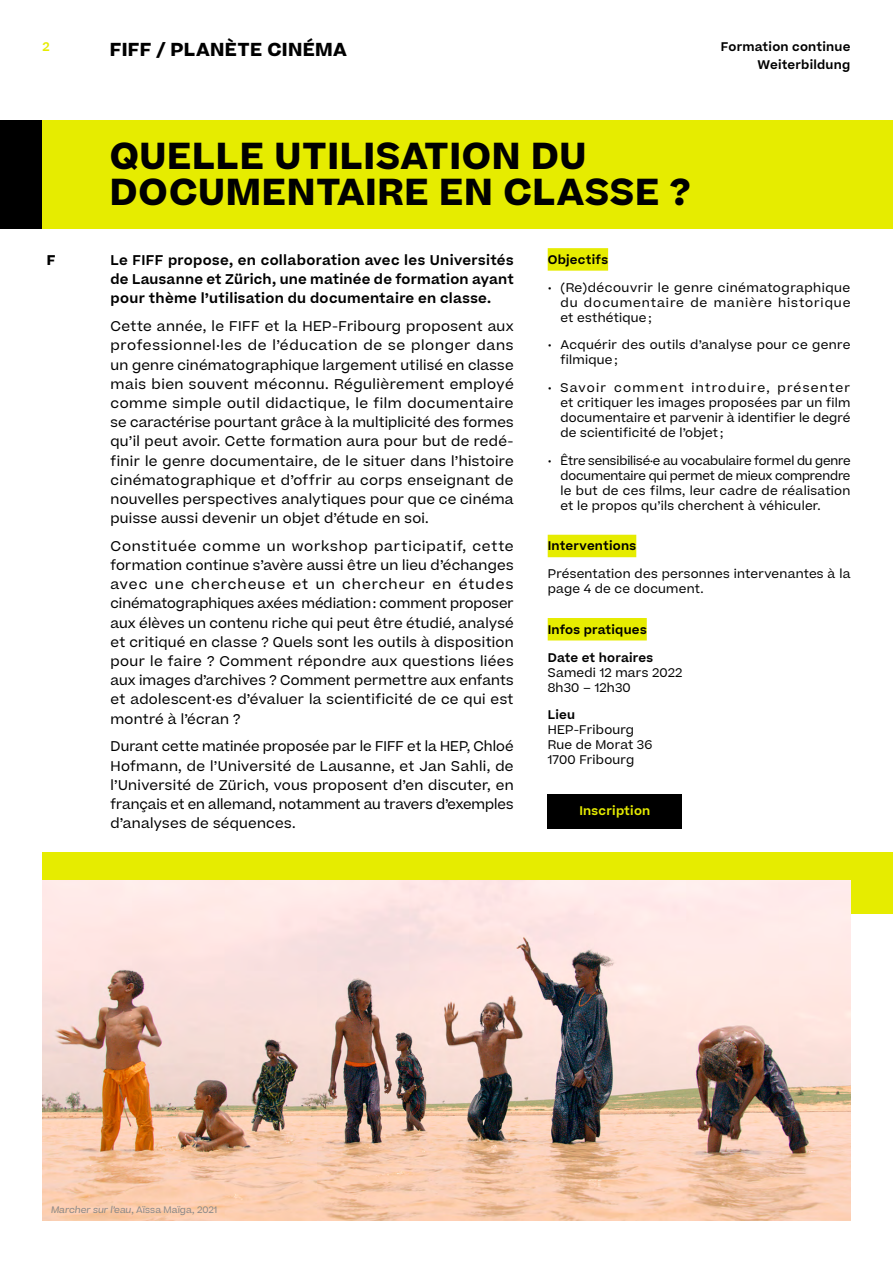
<style>
.page{position:relative;width:893px;height:1263px;background:#fff}
.page>*{position:absolute;margin:0;border:0;box-sizing:border-box;transform-origin:0 0}
.t1{font:700 36px/36px "Beatrice";letter-spacing:.02em;color:#000}
.t2{font:700 18px "Beatrice";letter-spacing:.02em;color:#000}
.t3{font:13.5px/19.2px "Beatrice";letter-spacing:.02em;color:#000;text-align:justify}
.t4{font:600 13.5px/19.2px "Beatrice";letter-spacing:.02em;color:#000;text-align:justify}
.t5{font:700 13.5px "Beatrice";color:#000}
.t6{font:12px/15px "Beatrice";letter-spacing:.02em;color:#000}
.t7{font:600 12px/18px "Beatrice";letter-spacing:.02em;color:#000;text-align:right}
.t8{font:600 12px "Beatrice";letter-spacing:.02em;color:#e6ec00}
.t9{font:9px "Beatrice";color:#878787}
.s1{font-style:italic}
</style>
<div class="page">
<div style="left:43px;top:853px;width:850px;height:61px;background:#e6ec00"></div>
<div style="left:0;top:120px;width:43px;height:109px;background:#000"></div>
<div style="left:43px;top:120px;width:850px;height:109px;background:#e6ec00"></div>
<img style="left:43px;top:880px;width:807px;height:340px">
<div style="left:548px;top:248px;width:60px;height:23px;background:#e6ec00"></div>
<div style="left:548px;top:535px;width:88px;height:22px;background:#e6ec00"></div>
<div style="left:548px;top:618px;width:99px;height:22px;background:#e6ec00"></div>
<div style="left:548px;top:794px;width:134px;height:34px;background:#000"></div>
<p class="t8" style="left:43px;top:39px;width:9px">2</p>
<h2 class="t2" style="left:110px;top:37px;width:239px">FIFF / PLANÈTE CINÉMA</h2>
<h1 class="t1" style="left:110px;top:138px;width:583px">QUELLE UTILISATION DU<br>DOCUMENTAIRE EN CLASSE ?</h1>
<p class="t7" style="left:721px;top:38px;width:131px">Formation continue<br>Weiterbildung</p>
<p class="t5" style="left:47px;top:251px;width:10px">F</p>
<p class="t4" style="left:111px;top:250px;width:405px">Le FIFF propose, en collaboration avec les Universités de Lausanne et Zürich, une matinée de formation ayant pour thème l’utilisation du documentaire en classe.</p>
<p class="t3" style="left:111px;top:316px;width:405px">Cette année, le FIFF et la HEP-Fribourg proposent aux professionnel·les de l’éducation de se plonger dans un genre cinématographique largement utilisé en classe mais bien souvent méconnu. Régulièrement employé comme simple outil didactique, le film documentaire se caractérise pourtant grâce à la multiplicité des formes qu’il peut avoir. Cette formation aura pour but de redé&shy;finir le genre documentaire, de le situer dans l’histoire cinématographique et d’offrir au corps enseignant de nouvelles perspectives analytiques pour que ce cinéma puisse aussi devenir un objet d’étude en soi.</p>
<p class="t3" style="left:111px;top:536px;width:405px">Constituée comme un workshop participatif, cette formation continue s’avère aussi être un lieu d’échanges avec une chercheuse et un chercheur en études cinématographiques axées médiation: comment proposer aux élèves un contenu riche qui peut être étudié, analysé et critiqué en classe ? Quels sont les outils à disposition pour le faire ? Comment répondre aux questions liées aux images d’archives ? Comment permettre aux enfants et adolescent·es d’évaluer la scientificité de ce qui est montré à l’écran ?</p>
<p class="t3" style="left:111px;top:737px;width:405px">Durant cette matinée proposée par le FIFF et la HEP, Chloé Hofmann, de l’Université de Lausanne, et Jan Sahli, de l’Université de Zürich, vous proposent d’en discuter, en français et en allemand, notamment au travers d’exemples d’analyses de séquences.</p>
<p class="t7" style="left:548px;top:251px;width:62px">Objectifs</p>
<p class="t6" style="left:560px;top:280px;width:291px;text-align:justify;text-indent:-13px">• (Re)découvrir le genre cinématographique du documentaire de manière historique et esthétique ;</p>
<p class="t6" style="left:560px;top:337px;width:291px;text-indent:-13px">• Acquérir des outils d’analyse pour ce genre filmique ;</p>
<p class="t6" style="left:560px;top:380px;width:292px;text-align:justify;text-indent:-13px">• Savoir comment introduire, présenter et critiquer les images proposées par un film documentaire et parvenir à identifier le degré de scientificité de l’objet ;</p>
<p class="t6" style="left:560px;top:453px;width:292px;text-align:justify;text-indent:-13px">• Être sensibilisé·e au vocabulaire formel du genre documentaire qui permet de mieux comprendre le but de ces films, leur cadre de réalisation et le propos qu’ils cherchent à véhiculer.</p>
<p class="t7" style="left:548px;top:537px;width:90px">Interventions</p>
<p class="t6" style="left:548px;top:566px;width:304px">Présentation des personnes intervenantes à la page 4 de ce document.</p>
<p class="t7" style="left:548px;top:620px;width:101px">Infos pratiques</p>
<p class="t7" style="left:548px;top:648px;width:107px">Date et horaires</p>
<p class="t6" style="left:548px;top:664px;width:136px">Samedi 12 mars 2022<br>8h30 – 12h30</p>
<p class="t7" style="left:548px;top:706px;width:29px">Lieu</p>
<p class="t6" style="left:548px;top:722px;width:106px">HEP-Fribourg<br>Rue de Morat 36<br>1700 Fribourg</p>
<p class="t8" style="left:579px;top:803px;width:73px">Inscription</p>
<p class="t9" style="left:51px;top:1204px;width:168px"><span class="s1">Marcher sur l’eau</span>, Aïssa Maïga, 2021</p>
</div>
